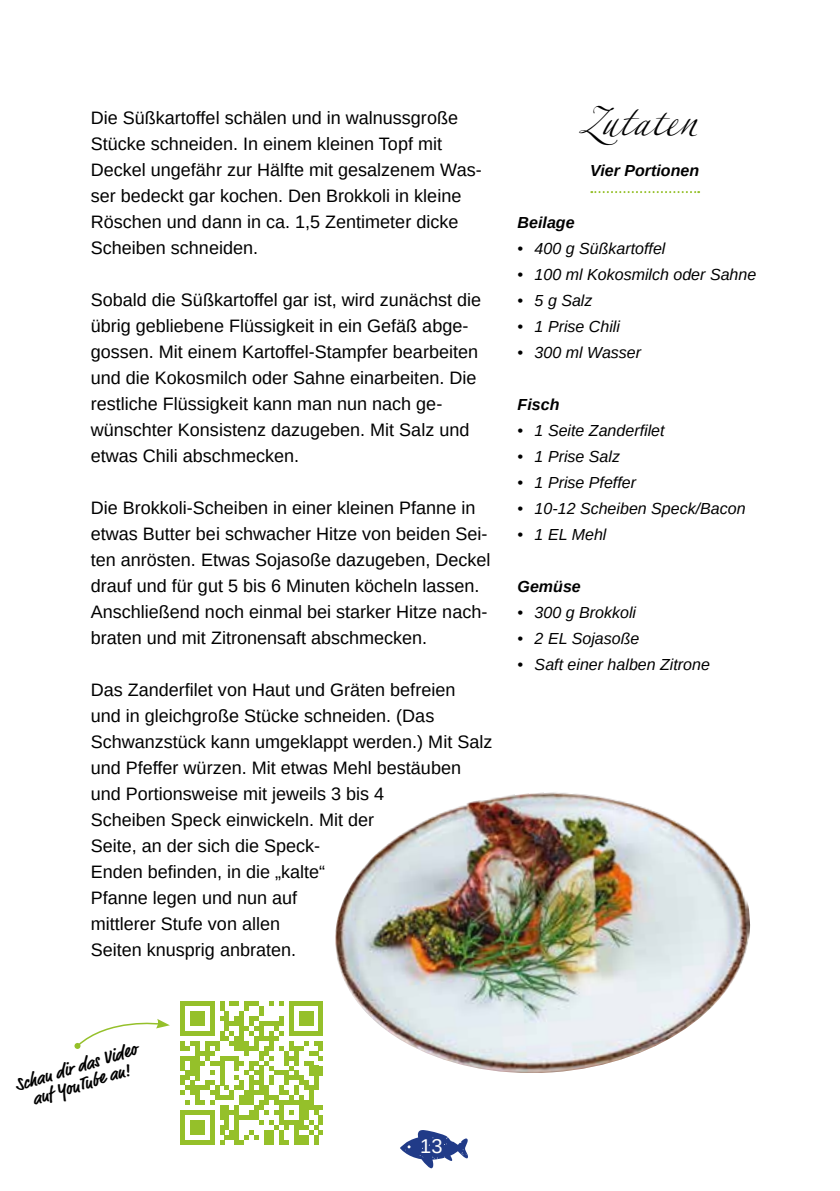
<style>
.page{position:relative;width:840px;height:1191px;background:#fff}
.page>*{position:absolute;margin:0;border:0;box-sizing:border-box;transform-origin:0 0}
.t1{font:48px "Leander Script Pro";color:#000}
.t2{font:20px "Liberation Sans";color:#fff}
.t3{font:18px/26px "Liberation Sans";color:#000}
.t4{font:700 18px/18px "Market Pro";color:#000;text-align:center}
.t5{font:italic 16px "Liberation Sans";color:#000}
.t6{font:italic 700 16px "Liberation Sans";color:#000}
</style>
<div class="page">
<svg style="left:400px;top:1130px;width:68px;height:38px"></svg>
<svg style="left:591px;top:191px;width:107px;height:2px"></svg>
<img style="left:335px;top:792px;width:414px;height:281px">
<svg style="left:180px;top:1001px;width:143px;height:143px"></svg>
<svg style="left:74px;top:1019px;width:96px;height:30px"></svg>
<p class="t3" style="left:91px;top:105px;width:392px">Die Süßkartoffel schälen und in walnussgroße Stücke schneiden. In einem kleinen Topf mit Deckel ungefähr zur Hälfte mit gesalzenem Was&shy;ser bedeckt gar kochen. Den Brokkoli in kleine Röschen und dann in ca. 1,5 Zentimeter dicke Scheiben schneiden.</p>
<p class="t3" style="left:91px;top:287px;width:391px">Sobald die Süßkartoffel gar ist, wird zunächst die übrig gebliebene Flüssigkeit in ein Gefäß abge&shy;gossen. Mit einem Kartoffel-Stampfer bearbeiten und die Kokosmilch oder Sahne einarbeiten. Die restliche Flüssigkeit kann man nun nach ge&shy;wünschter Konsistenz dazugeben. Mit Salz und etwas Chili abschmecken.</p>
<p class="t3" style="left:91px;top:495px;width:401px">Die Brokkoli-Scheiben in einer kleinen Pfanne in etwas Butter bei schwacher Hitze von beiden Sei&shy;ten anrösten. Etwas Sojasoße dazugeben, Deckel drauf und für gut 5 bis 6 Minuten köcheln lassen.<br>Anschließend noch einmal bei starker Hitze nach&shy;braten und mit Zitronensaft abschmecken.</p>
<p class="t3" style="left:91px;top:677px;width:403px">Das Zanderfilet von Haut und Gräten befreien<br>und in gleichgroße Stücke schneiden. (Das Schwanzstück kann umgeklappt werden.) Mit Salz und Pfeffer würzen. Mit etwas Mehl bestäuben und Portionsweise mit jeweils 3 bis 4<br>Scheiben Speck einwickeln. Mit der<br>Seite, an der sich die Speck-<br>Enden befinden, in die „kalte“<br>Pfanne legen und nun auf<br>mittlerer Stufe von allen<br>Seiten knusprig anbraten.</p>
<h1 class="t1" style="left:579px;top:90px;width:120px">Zutaten</h1>
<p class="t6" style="left:590px;top:160px;width:110px">Vier Portionen</p>
<p class="t6" style="left:517px;top:212px;width:58px">Beilage</p>
<p class="t5" style="left:517px;top:238px;width:149px">• 400 g Süßkartoffel</p>
<p class="t5" style="left:517px;top:264px;width:240px">• 100 ml Kokosmilch oder Sahne</p>
<p class="t5" style="left:517px;top:290px;width:76px">• 5 g Salz</p>
<p class="t5" style="left:517px;top:316px;width:104px">• 1 Prise Chili</p>
<p class="t5" style="left:517px;top:342px;width:125px">• 300 ml Wasser</p>
<p class="t6" style="left:517px;top:394px;width:43px">Fisch</p>
<p class="t5" style="left:517px;top:420px;width:148px">• 1 Seite Zanderfilet</p>
<p class="t5" style="left:517px;top:446px;width:104px">• 1 Prise Salz</p>
<p class="t5" style="left:517px;top:472px;width:120px">• 1 Prise Pfeffer</p>
<p class="t5" style="left:517px;top:498px;width:229px">• 10-12 Scheiben Speck/Bacon</p>
<p class="t5" style="left:517px;top:524px;width:90px">• 1 EL Mehl</p>
<p class="t6" style="left:517px;top:576px;width:65px">Gemüse</p>
<p class="t5" style="left:517px;top:602px;width:120px">• 300 g Brokkoli</p>
<p class="t5" style="left:517px;top:628px;width:123px">• 2 EL Sojasoße</p>
<p class="t5" style="left:517px;top:654px;width:194px">• Saft einer halben Zitrone</p>
<p class="t4" style="left:13px;top:1077px;width:128px;rotate:-17deg">Schau dir das Video auf YouTube an!</p>
<p class="t2" style="left:420px;top:1133px;width:24px">13</p>
</div>
